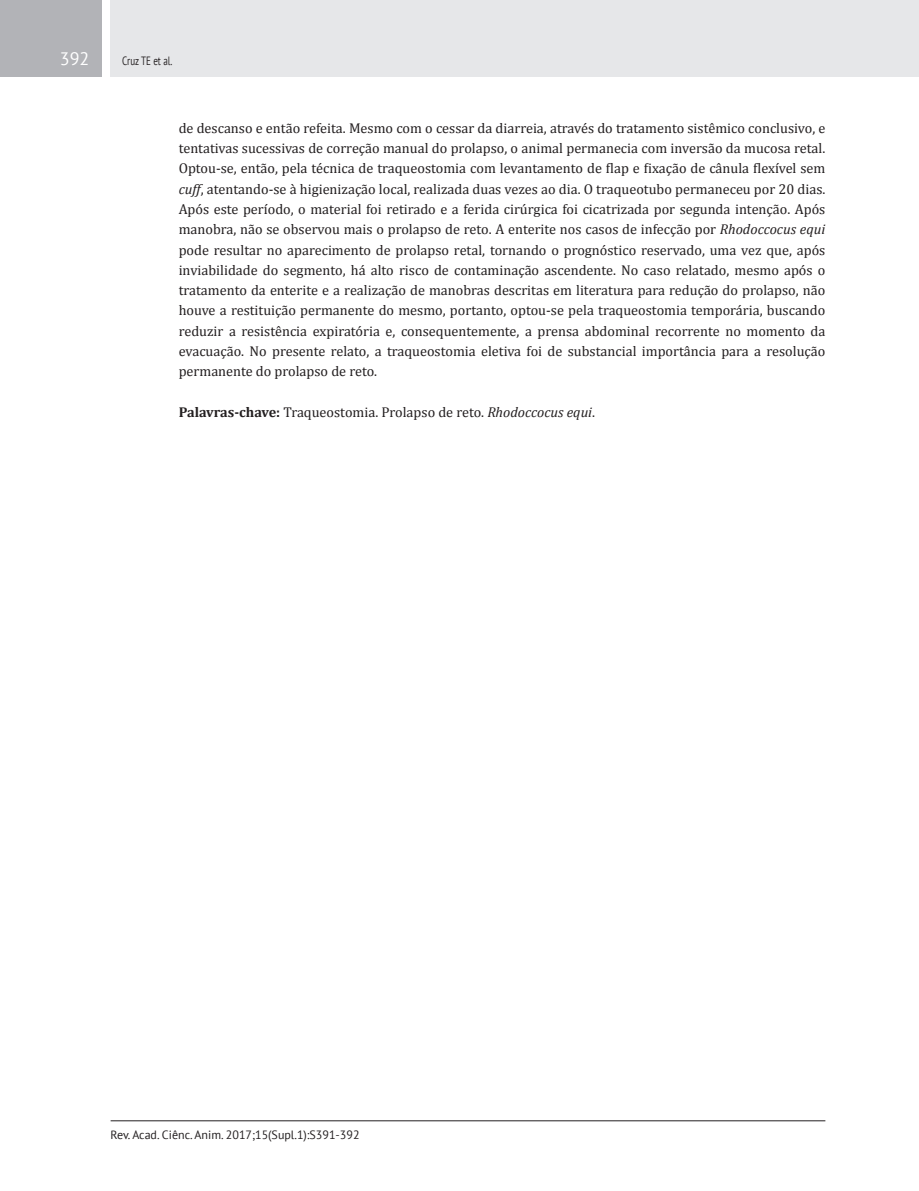
<style>
.page{position:relative;width:919px;height:1191px;background:#fff}
.page>*{position:absolute;margin:0;border:0;box-sizing:border-box;transform-origin:0 0}
.Número_de_páginas{font:18px "PT Sans";color:#fff}
.Texto_-_Resumo{font:14.25px/20.2px "Cambria";color:#231f20;text-align:justify}
.Rodapé{font:12px "PT Sans";color:#231f20}
.Cabeçalho{font:12px "PT Sans";color:#231f20;scale:.75 1}
.s1{font-style:italic}
.s2{font-weight:700}
</style>
<div class="page">
<div style="left:111px;top:0;width:807px;height:77px;background:#e6e7e9"></div>
<div style="left:0;top:0;width:102px;height:77px;background:#b2b3b7"></div>
<hr style="left:111px;top:1120px;width:714px;height:1px;background:#231f20">
<p class="Número_de_páginas" style="left:60px;top:47px;width:31px">392</p>
<p class="Cabeçalho" style="left:122px;top:53px;width:68px">Cruz TE et al.</p>
<p class="Texto_-_Resumo" style="left:179px;top:118px;width:648px">de descanso e então refeita. Mesmo com o cessar da diarreia, através do tratamento sistêmico conclusivo, e tentativas sucessivas de correção manual do prolapso, o animal permanecia com inversão da mucosa retal.<br>Optou-se, então, pela técnica de traqueostomia com levantamento de flap e fixação de cânula flexível sem <span class="s1">cuff</span>, atentando-se à higienização local, realizada duas vezes ao dia. O traqueotubo permaneceu por 20 dias.<br>Após este período, o material foi retirado e a ferida cirúrgica foi cicatrizada por segunda intenção. Após manobra, não se observou mais o prolapso de reto. A enterite nos casos de infecção por <span class="s1">Rhodoccocus equi </span>pode resultar no aparecimento de prolapso retal, tornando o prognóstico reservado, uma vez que, após inviabilidade do segmento, há alto risco de contaminação ascendente. No caso relatado, mesmo após o tratamento da enterite e a realização de manobras descritas em literatura para redução do prolapso, não houve a restituição permanente do mesmo, portanto, optou-se pela traqueostomia temporária, buscando reduzir a resistência expiratória e, consequentemente, a prensa abdominal recorrente no momento da evacuação. No presente relato, a traqueostomia eletiva foi de substancial importância para a resolução permanente do prolapso de reto.</p>
<p class="Texto_-_Resumo" style="left:179px;top:401px;width:418px"><span class="s2">Palavras-chave:</span> Traqueostomia. Prolapso de reto. <span class="s1">Rhodoccocus equi</span>.</p>
<p class="Rodapé" style="left:111px;top:1126px;width:250px">Rev. Acad. Ciênc. Anim. 2017;15(Supl.1):S391-392</p>
</div>
